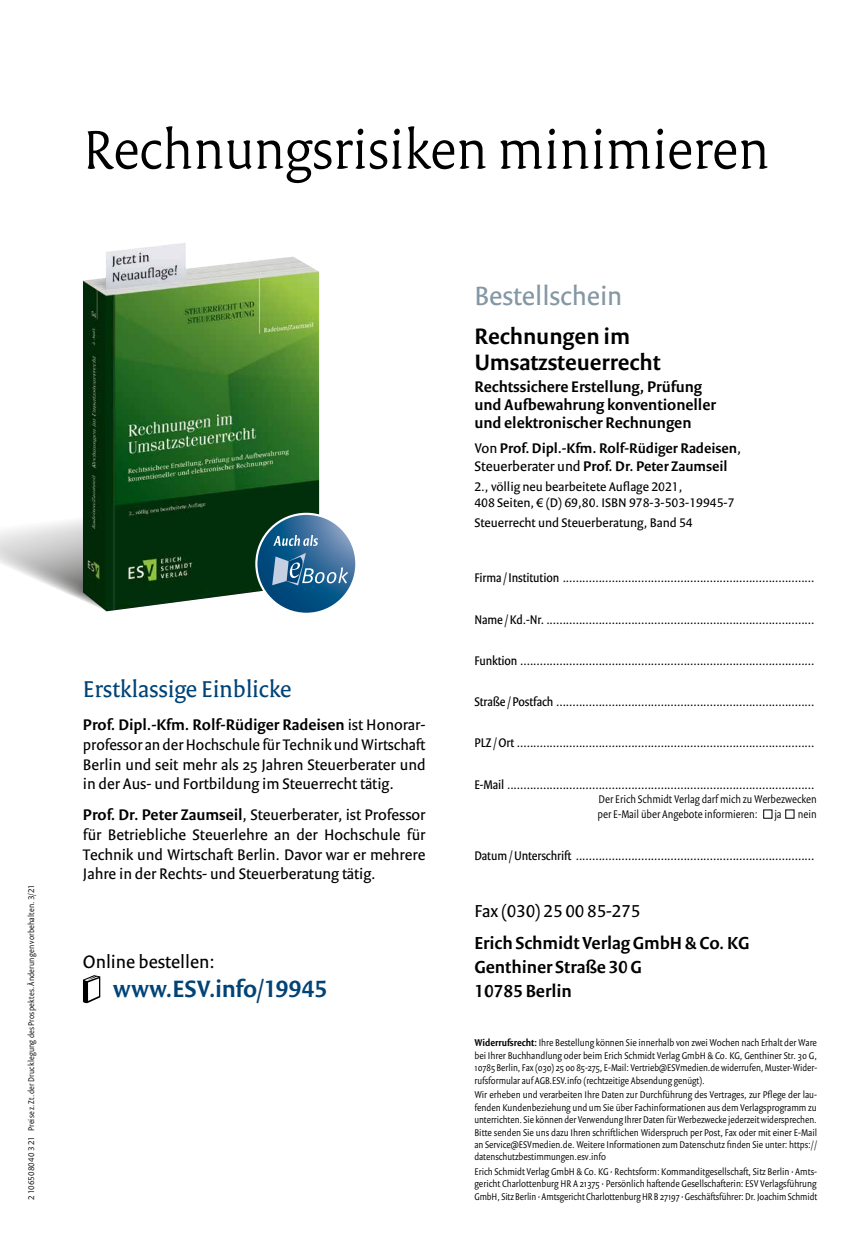
<style>
.page{position:relative;width:851px;height:1234px;background:#fff}
.page>*{position:absolute;margin:0;border:0;box-sizing:border-box;transform-origin:0 0}
.t1{font:300 58.5px "Versa Pro";letter-spacing:-.005em;color:#000}
.t2{font:28.5px "Versa Sans Pro";color:#8497a5}
.t3{font:600 25.5px "Versa Sans Pro";letter-spacing:-.005em;color:#004377}
.t4{font:24.75px "Versa Pro";letter-spacing:-.005em;color:#004377}
.t5{font:600 24px/26.4px "Versa Sans Pro";color:#000}
.t6{font:19.5px "Versa Sans Pro";color:#000}
.t7{font:600 18.75px/24px "Versa Sans Pro";color:#000}
.t8{font:18.75px "Versa Sans Pro";color:#000}
.t9{font:16.5px/19.8px "Versa Sans Pro";color:#000;text-align:justify}
.t10{font:600 16.5px/18.1px "Versa Sans Pro";color:#000}
.t11{font:600 15px/18px "Versa Sans Pro";color:#000}
.t12{font:13.5px "Versa Sans Con Pro";letter-spacing:-.005em;color:#000}
.t13{font:13.5px/16.2px "Versa Sans Pro";color:#000}
.t14{font:300 12px/15px "Versa Sans Con Pro";color:#000}
.t15{font:300 10.5px/12.5px "Versa Sans Con Pro";color:#000;text-align:justify}
.t16{font:300 9px "Versa Sans Con Pro";letter-spacing:.02em;color:#000}
.s1{font-weight:600}
.s2{font-weight:400}
</style>
<div class="page">
<img style="left:83px;top:243px;width:236px;height:263px">
<svg style="left:256px;top:513px;width:100px;height:100px"></svg>
<svg style="left:0;top:506px;width:348px;height:105px"></svg>
<div style="left:763px;top:809px;width:9px;height:9px;border:1px solid #000"></div>
<svg style="left:83px;top:975px;width:17px;height:27px"></svg>
<p class="t16" style="left:26px;top:1199px;width:317px;rotate:-90deg">2 106508040 3 21 Preise z. Zt. der Drucklegung des Prospektes. Änderungen vorbehalten. 3/21</p>
<h1 class="t1" style="left:83px;top:115px;width:688px">Rechnungsrisiken minimieren</h1>
<h3 class="t4" style="left:83px;top:674px;width:210px">Erstklassige Einblicke</h3>
<h3 class="t9" style="left:83px;top:714px;width:344px"><span class="s1">Prof. Dipl.-Kfm. Rolf-Rüdiger Radeisen</span> ist Honorar&shy;professor an der Hochschule für Technik und Wirtschaft Berlin und seit mehr als 25 Jahren Steuerberater und in der Aus- und Fortbildung im Steuerrecht tätig.</h3>
<h3 class="t9" style="left:83px;top:804px;width:344px"><span class="s1">Prof. Dr. Peter Zaumseil</span>, Steuerberater, ist Professor für Betriebliche Steuerlehre an der Hochschule für Technik und Wirtschaft Berlin. Davor war er mehrere Jahre in der Rechts- und Steuerberatung tätig.</h3>
<h3 class="t6" style="left:83px;top:949px;width:133px">Online bestellen:</h3>
<h3 class="t3" style="left:113px;top:973px;width:216px">www.ESV.info/19945</h3>
<h2 class="t2" style="left:474px;top:278px;width:149px">Bestellschein</h2>
<h3 class="t5" style="left:474px;top:323px;width:188px">Rechnungen im<br>Umsatzsteuerrecht</h3>
<h3 class="t10" style="left:474px;top:377px;width:243px">Rechtssichere Erstellung, Prüfung und Aufbewahrung konventioneller und elektronischer Rechnungen</h3>
<h3 class="t11" style="left:474px;top:439px;width:268px"><span class="s2">Von</span> Prof. Dipl.-Kfm. Rolf-Rüdiger Radeisen<span class="s2">,<br>Steuerberater und</span> Prof. Dr. Peter Zaumseil</h3>
<p class="t13" style="left:474px;top:478px;width:261px">2., völlig neu bearbeitete Auflage 2021,<br>408 Seiten, € (D) 69,80. ISBN 978-3-503-19945-7</p>
<p class="t13" style="left:474px;top:514px;width:220px">Steuerrecht und Steuerberatung, Band 54</p>
<p class="t12" style="left:474px;top:569px;width:341px">Firma /Institution .............................................................................</p>
<p class="t12" style="left:474px;top:611px;width:341px">Name /Kd.-Nr. ..................................................................................</p>
<p class="t12" style="left:474px;top:652px;width:341px">Funktion ..........................................................................................</p>
<p class="t12" style="left:474px;top:693px;width:341px">Straße /Postfach ...............................................................................</p>
<p class="t12" style="left:474px;top:735px;width:341px">PLZ /Ort ...........................................................................................</p>
<p class="t12" style="left:474px;top:776px;width:341px">E-Mail ..............................................................................................</p>
<p class="t14" style="left:597px;top:791px;width:220px">Der Erich Schmidt Verlag darf mich zu Werbezwecken per E-Mail über Angebote informieren:</p>
<p class="t14" style="left:774px;top:806px;width:9px">ja</p>
<p class="t14" style="left:797px;top:806px;width:20px">nein</p>
<p class="t12" style="left:474px;top:847px;width:341px">Datum/Unterschrift .........................................................................</p>
<h3 class="t8" style="left:474px;top:899px;width:167px">Fax (030) 25 00 85-275</h3>
<h3 class="t7" style="left:474px;top:930px;width:276px">Erich Schmidt Verlag GmbH &amp; Co. KG<br>Genthiner Straße 30G<br>10785 Berlin</h3>
<p class="t15" style="left:474px;top:1036px;width:344px"><span class="s1">Widerrufsrecht:</span> Ihre Bestellung können Sie innerhalb von zwei Wochen nach Erhalt der Ware bei Ihrer Buchhandlung oder beim Erich Schmidt Verlag GmbH &amp; Co. KG, Genthiner Str. 30 G, 10785 Berlin, Fax (030) 25 00 85-275, E-Mail: Vertrieb@ESVmedien.de widerrufen, Muster-Wider&shy;rufsformular auf AGB.ESV.info (rechtzeitige Absendung genügt).</p>
<p class="t15" style="left:474px;top:1088px;width:344px">Wir erheben und verarbeiten Ihre Daten zur Durchführung des Vertrages, zur Pflege der lau&shy;fenden Kundenbeziehung und um Sie über Fachinformationen aus dem Verlagsprogramm zu unterrichten. Sie können der Verwendung Ihrer Daten für Werbezwecke jederzeit widersprechen.<br>Bitte senden Sie uns dazu Ihren schriftlichen Widerspruch per Post, Fax oder mit einer E-Mail an Service@ESVmedien.de. Weitere Informationen zum Datenschutz finden Sie unter: https:// datenschutzbestimmungen.esv.info</p>
<p class="t15" style="left:474px;top:1165px;width:344px">Erich Schmidt Verlag GmbH &amp; Co. KG • Rechtsform: Kommanditgesellschaft, Sitz Berlin • Amts&shy;gericht Charlottenburg HR A 21375 • Persönlich haftende Gesellschafterin: ESV Verlagsführung GmbH, Sitz Berlin • Amtsgericht Charlottenburg HR B 27197 • Geschäftsführer: Dr. Joachim Schmidt</p>
</div>
